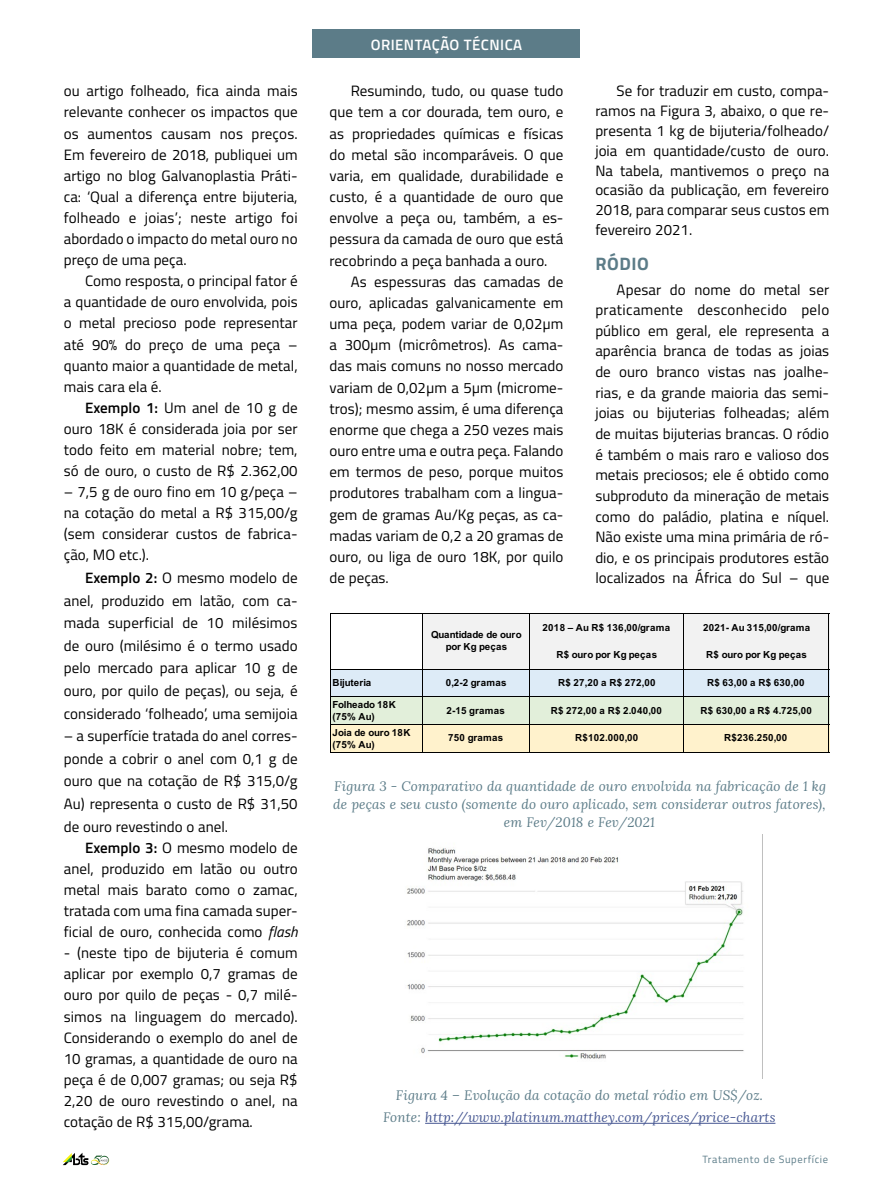
<style>
.page{position:relative;width:893px;height:1191px;background:#fff}
.page>*{position:absolute;margin:0;border:0;box-sizing:border-box;transform-origin:0 0}
.t1{font:700 18px "Titillium";letter-spacing:.03em;color:#5c7c88}
.t2{font:15px/21.1px "Titillium";letter-spacing:.005em;color:#000;text-align:justify}
.t3{font:600 15px "Titillium";letter-spacing:.03em;color:#fff}
.t4{font:italic 13.5px/18px "Lora";letter-spacing:.01em;color:#5c7c88;text-align:center}
.t5{font:10.5px "Titillium";letter-spacing:.06em;color:#5c7c88}
.t6{font:700 9.75px/12.1px "Arial";letter-spacing:.025em;color:#000}
.t7{font:700 9.75px "Arial";color:#000}
.t8{font:700 9.75px/12.1px "Arial";letter-spacing:-.03em;color:#000;text-align:center}
.t9{font:700 9.75px "Arial";letter-spacing:-.015em;color:#000}
.s1{font-weight:600}
.s2{font-style:italic}
.s3{color:#465792}
</style>
<div class="page">
<div style="left:313px;top:30px;width:267px;height:28px;background:#5c7c88"></div>
<svg style="left:63px;top:1152px;width:46px;height:13px"></svg>
<img style="left:407px;top:834px;width:356px;height:245px">
<hr style="left:425px;top:1123px;width:350px;height:1px;background:#465792">
<div style="left:422px;top:614px;width:407px;height:55px;background:#f2f2f2"></div>
<div style="left:331px;top:669px;width:498px;height:28px;background:#ddebf7"></div>
<div style="left:331px;top:696px;width:498px;height:29px;background:#e2efda"></div>
<div style="left:331px;top:724px;width:498px;height:28px;background:#fff2cc"></div>
<hr style="left:330px;top:613px;width:1px;height:139px;background:#000">
<hr style="left:422px;top:614px;width:1px;height:138px;background:#000">
<hr style="left:530px;top:614px;width:1px;height:138px;background:#000">
<hr style="left:683px;top:614px;width:1px;height:138px;background:#000">
<hr style="left:828px;top:614px;width:1px;height:138px;background:#000">
<hr style="left:331px;top:613px;width:498px;height:1px;background:#000">
<hr style="left:331px;top:669px;width:498px;height:1px;background:#000">
<hr style="left:331px;top:696px;width:498px;height:1px;background:#000">
<hr style="left:331px;top:724px;width:498px;height:1px;background:#000">
<hr style="left:331px;top:752px;width:498px;height:1px;background:#000">
<p class="t2" style="left:64px;top:80px;width:235px">ou artigo folheado, fica ainda mais relevante conhecer os impactos que os aumentos causam nos preços.<br>Em fevereiro de 2018, publiquei um artigo no blog Galvanoplastia Práti&shy;ca: ‘Qual a diferença entre bijuteria, folheado e joias’; neste artigo foi abordado o impacto do metal ouro no preço de uma peça.</p>
<p class="t2" style="left:64px;top:270px;width:235px;text-indent:21px">Como resposta, o principal fator é a quantidade de ouro envolvida, pois o metal precioso pode representar até 90% do preço de uma peça – quanto maior a quantidade de metal, mais cara ela é.</p>
<p class="t2" style="left:64px;top:396px;width:235px;text-indent:21px"><span class="s1">Exemplo 1:</span> Um anel de 10 g de ouro 18K é considerada joia por ser todo feito em material nobre; tem, só de ouro, o custo de R$ 2.362,00</p>
<p class="t2" style="left:64px;top:480px;width:235px">– 7,5 g de ouro fino em 10 g/peça – na cotação do metal a R$ 315,00/g (sem considerar custos de fabrica&shy;ção, MO etc.).</p>
<p class="t2" style="left:64px;top:566px;width:235px;line-height:22.6px;text-indent:21px"><span class="s1">Exemplo 2:</span> O mesmo modelo de anel, produzido em latão, com ca&shy;mada superficial de 10 milésimos de ouro (milésimo é o termo usado pelo mercado para aplicar 10 g de ouro, por quilo de peças), ou seja, é considerado ‘folheado’, uma semijoia</p>
<p class="t2" style="left:64px;top:724px;width:235px;line-height:22.6px">– a superfície tratada do anel corres&shy;ponde a cobrir o anel com 0,1 g de ouro que na cotação de R$ 315,0/g Au) representa o custo de R$ 31,50 de ouro revestindo o anel.</p>
<p class="t2" style="left:64px;top:836px;width:235px;text-indent:21px"><span class="s1">Exemplo 3:</span> O mesmo modelo de anel, produzido em latão ou outro metal mais barato como o zamac, tratada com uma fina camada super&shy;ficial de ouro, conhecida como <span class="s2">flash</span></p>
<p class="t2" style="left:64px;top:941px;width:235px">- (neste tipo de bijuteria é comum aplicar por exemplo 0,7 gramas de ouro por quilo de peças - 0,7 milé&shy;simos na linguagem do mercado).<br>Considerando o exemplo do anel de 10 gramas, a quantidade de ouro na peça é de 0,007 gramas; ou seja R$ 2,20 de ouro revestindo o anel, na cotação de R$ 315,00/grama.</p>
<p class="t3" style="left:371px;top:33px;width:153px">ORIENTAÇÃO TÉCNICA</p>
<p class="t2" style="left:330px;top:80px;width:235px;text-indent:21px">Resumindo, tudo, ou quase tudo que tem a cor dourada, tem ouro, e as propriedades químicas e físicas do metal são incomparáveis. O que varia, em qualidade, durabilidade e custo, é a quantidade de ouro que envolve a peça ou, também, a es&shy;pessura da camada de ouro que está recobrindo a peça banhada a ouro.</p>
<p class="t2" style="left:330px;top:270px;width:235px;text-indent:21px">As espessuras das camadas de ouro, aplicadas galvanicamente em uma peça, podem variar de 0,02µm a 300µm (micrômetros). As cama&shy;das mais comuns no nosso mercado variam de 0,02µm a 5µm (microme&shy;tros); mesmo assim, é uma diferença enorme que chega a 250 vezes mais ouro entre uma e outra peça. Falando em termos de peso, porque muitos produtores trabalham com a lingua&shy;gem de gramas Au/Kg peças, as ca&shy;madas variam de 0,2 a 20 gramas de ouro, ou liga de ouro 18K, por quilo de peças.</p>
<p class="t2" style="left:595px;top:80px;width:235px;line-height:19.8px;text-indent:21px">Se for traduzir em custo, compa&shy;ramos na Figura 3, abaixo, o que re&shy;presenta 1 kg de bijuteria/folheado/ joia em quantidade/custo de ouro.<br>Na tabela, mantivemos o preço na ocasião da publicação, em fevereiro 2018, para comparar seus custos em fevereiro 2021.</p>
<p class="t1" style="left:595px;top:250px;width:55px">RÓDIO</p>
<p class="t2" style="left:595px;top:278px;width:235px;line-height:20.7px;text-indent:21px">Apesar do nome do metal ser praticamente desconhecido pelo público em geral, ele representa a aparência branca de todas as joias de ouro branco vistas nas joalhe&shy;rias, e da grande maioria das semi&shy;joias ou bijuterias folheadas; além de muitas bijuterias brancas. O ródio é também o mais raro e valioso dos metais preciosos; ele é obtido como subproduto da mineração de metais como do paládio, platina e níquel.<br>Não existe uma mina primária de ró&shy;dio, e os principais produtores estão localizados na África do Sul – que</p>
<p class="t8" style="left:431px;top:628px;width:92px">Quantidade de ouro por Kg peças</p>
<p class="t6" style="left:543px;top:621px;width:129px">2018 – Au R$ 136,00/grama</p>
<p class="t6" style="left:703px;top:621px;width:109px">2021- Au 315,00/grama</p>
<p class="t7" style="left:556px;top:648px;width:102px">R$ ouro por Kg peças</p>
<p class="t7" style="left:706px;top:648px;width:102px">R$ ouro por Kg peças</p>
<p class="t9" style="left:333px;top:675px;width:40px">Bijuteria</p>
<p class="t6" style="left:446px;top:676px;width:62px">0,2-2 gramas</p>
<p class="t6" style="left:558px;top:676px;width:99px">R$ 27,20 a R$ 272,00</p>
<p class="t6" style="left:707px;top:676px;width:99px">R$ 63,00 a R$ 630,00</p>
<p class="t6" style="left:333px;top:698px;width:65px">Folheado 18K (75% Au)</p>
<p class="t6" style="left:446px;top:704px;width:60px">2-15 gramas</p>
<p class="t6" style="left:551px;top:704px;width:113px">R$ 272,00 a R$ 2.040,00</p>
<p class="t6" style="left:700px;top:704px;width:113px">R$ 630,00 a R$ 4.725,00</p>
<p class="t6" style="left:333px;top:726px;width:79px">Joia de ouro 18K (75% Au)</p>
<p class="t6" style="left:448px;top:732px;width:57px">750 gramas</p>
<p class="t6" style="left:575px;top:732px;width:65px">R$102.000,00</p>
<p class="t6" style="left:724px;top:732px;width:65px">R$236.250,00</p>
<p class="t4" style="left:333px;top:777px;width:494px">Figura 3 - Comparativo da quantidade de ouro envolvida na fabricação de 1 kg de peças e seu custo (somente do ouro aplicado, sem considerar outros fatores), em Fev/2018 e Fev/2021</p>
<p class="t4" style="left:383px;top:1083px;width:394px;line-height:22.2px">Figura 4 – Evolução da cotação do metal ródio em US$/oz.<br>Fonte: <span class="s3">http://www.platinum.matthey.com/prices/price-charts</span></p>
<p class="t5" style="left:703px;top:1151px;width:127px">Tratamento de Superfície</p>
</div>
